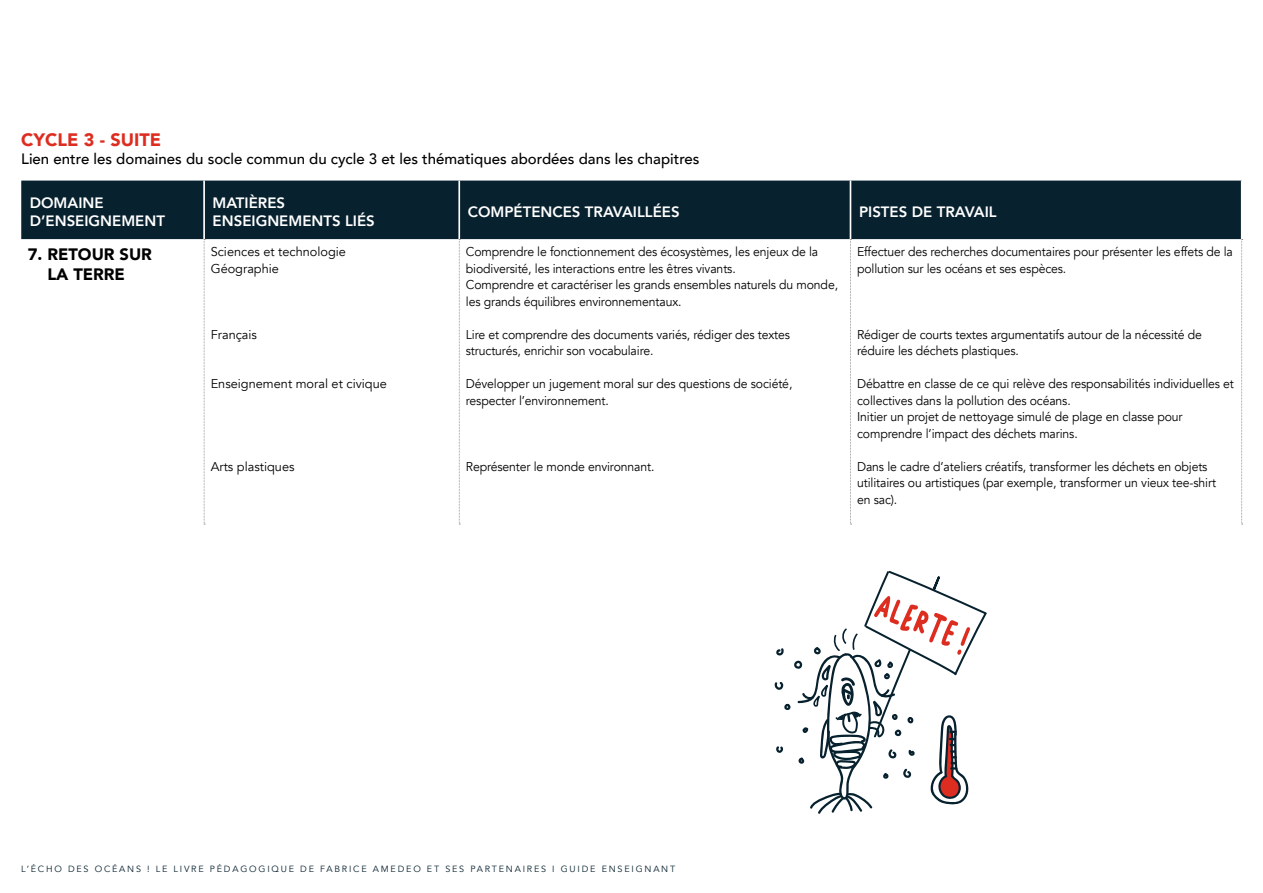
<style>
.page{position:relative;width:1263px;height:893px;background:#fff}
.page>*{position:absolute;margin:0;border:0;box-sizing:border-box;transform-origin:0 0}
.t1{font:900 18px "Avenir";color:#dd2c20}
.t2{font:900 16.5px/19.8px "Avenir";color:#000;text-align:center}
.t3{font:800 15px/18px "Avenir";color:#fff}
.t4{font:500 15px "Avenir";color:#000}
.t5{font:12.75px/16.5px "Avenir";letter-spacing:-.01em;color:#000;scale:.96 1}
.t6{font:12.75px/16.5px "Avenir";letter-spacing:-.01em;color:#000}
.t7{font:9px "Avenir";letter-spacing:.2em;color:#07212e}
</style>
<div class="page">
<div style="left:21px;top:181px;width:1220px;height:58px;background:#07212e"></div>
<hr style="left:203px;top:181px;width:2px;height:58px;background:#fff">
<hr style="left:458px;top:181px;width:2px;height:58px;background:#fff">
<hr style="left:850px;top:181px;width:1px;height:58px;background:#fff">
<svg style="left:204px;top:239px;width:1px;height:286px"></svg>
<svg style="left:459px;top:239px;width:1px;height:286px"></svg>
<svg style="left:850px;top:239px;width:1px;height:286px"></svg>
<svg style="left:1241px;top:239px;width:2px;height:286px"></svg>
<svg style="left:774px;top:570px;width:213px;height:244px"></svg>
<h1 class="t1" style="left:21px;top:129px;width:141px">CYCLE 3 - SUITE</h1>
<p class="t4" style="left:21px;top:152px;width:680px">Lien entre les domaines du socle commun du cycle 3 et les thématiques abordées dans les chapitres</p>
<p class="t3" style="left:30px;top:194px;width:137px">DOMAINE<br>D’ENSEIGNEMENT</p>
<p class="t3" style="left:213px;top:194px;width:164px">MATIÈRES<br>ENSEIGNEMENTS LIÉS</p>
<p class="t3" style="left:468px;top:203px;width:213px">COMPÉTENCES TRAVAILLÉES</p>
<p class="t3" style="left:859px;top:203px;width:139px">PISTES DE TRAVAIL</p>
<p class="t2" style="left:28px;top:244px;width:126px">7. RETOUR SUR<br>LA TERRE</p>
<p class="t6" style="left:211px;top:245px;width:137px">Sciences et technologie<br>Géographie</p>
<p class="t5" style="left:857px;top:244px;width:393px">Effectuer des recherches documentaires pour présenter les effets de la pollution sur les océans et ses espèces.</p>
<p class="t5" style="left:466px;top:244px;width:389px">Comprendre le fonctionnement des écosystèmes, les enjeux de la biodiversité, les interactions entre les êtres vivants.<br>Comprendre et caractériser les grands ensembles naturels du monde, les grands équilibres environnementaux.</p>
<p class="t5" style="left:466px;top:326px;width:339px">Lire et comprendre des documents variés, rédiger des textes structurés, enrichir son vocabulaire.</p>
<p class="t5" style="left:466px;top:377px;width:342px">Développer un jugement moral sur des questions de société, respecter l’environnement.</p>
<p class="t5" style="left:857px;top:326px;width:361px">Rédiger de courts textes argumentatifs autour de la nécessité de réduire les déchets plastiques.</p>
<p class="t5" style="left:857px;top:377px;width:394px">Débattre en classe de ce qui relève des responsabilités individuelles et collectives dans la pollution des océans.<br>Initier un projet de nettoyage simulé de plage en classe pour comprendre l’impact des déchets marins.</p>
<p class="t5" style="left:857px;top:459px;width:375px">Dans le cadre d’ateliers créatifs, transformer les déchets en objets utilitaires ou artistiques (par exemple, transformer un vieux tee-shirt en sac).</p>
<p class="t6" style="left:211px;top:327px;width:48px">Français</p>
<p class="t6" style="left:211px;top:376px;width:178px">Enseignement moral et civique</p>
<p class="t5" style="left:466px;top:459px;width:198px">Représenter le monde environnant.</p>
<p class="t6" style="left:211px;top:459px;width:85px">Arts plastiques</p>
<p class="t7" style="left:21px;top:863px;width:655px">L’ÉCHO DES OCÉANS ! LE LIVRE PÉDAGOGIQUE DE FABRICE AMEDEO ET SES PARTENAIRES I GUIDE ENSEIGNANT</p>
</div>
